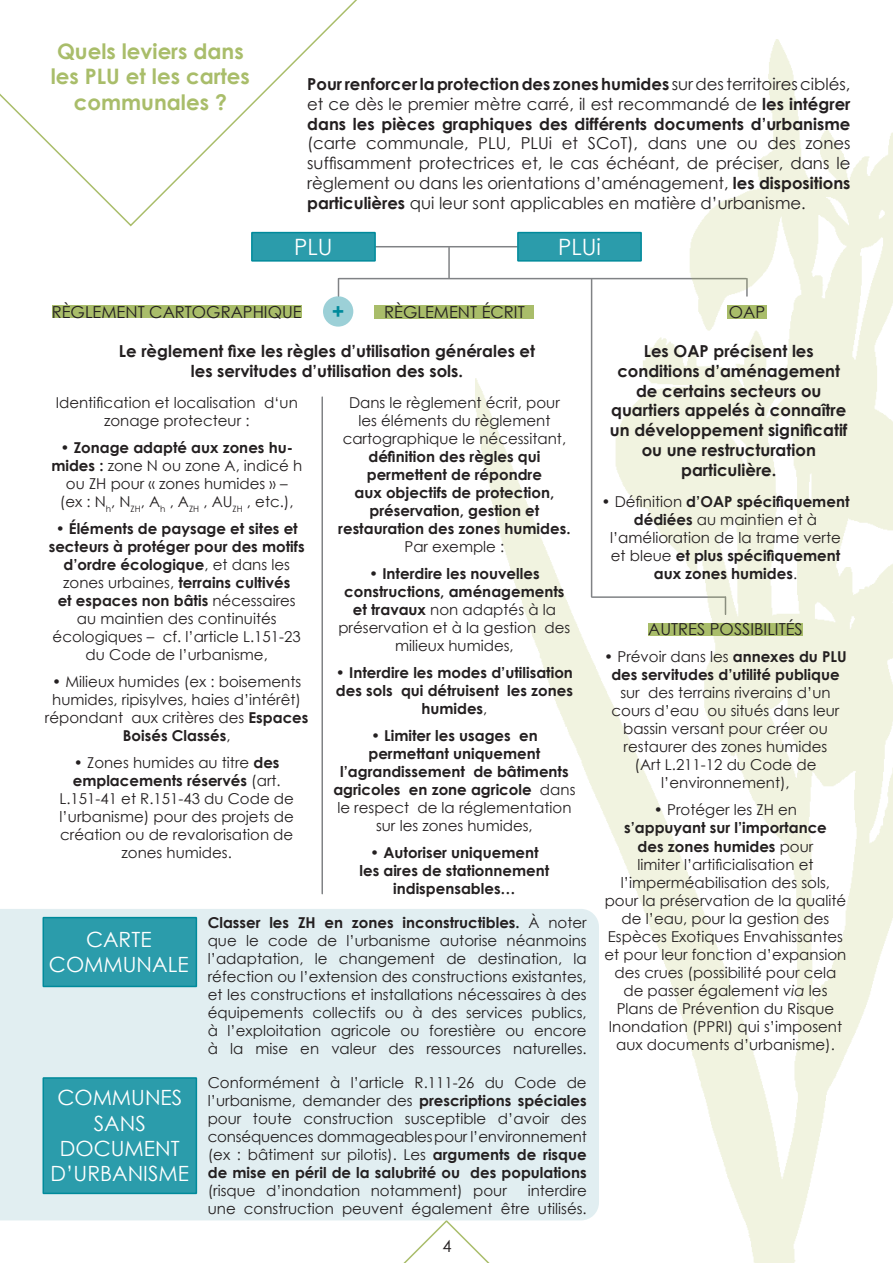
<style>
.page{position:relative;width:893px;height:1263px;background:#fff}
.page>*{position:absolute;margin:0;border:0;box-sizing:border-box;transform-origin:0 0}
.Corps_de_texte{font:22.5px "Century Gothic";color:#fff}
.Corps_de_texte-2{font:700 21.3px/25.7px "Century Gothic";color:#a9bd6a;text-align:center}
.Corps_de_texte-3{font:700 21.15px "Century Gothic";color:#008a9b}
.Corps_de_texte-4{font:21px/25.2px "Century Gothic";color:#fff;text-align:center}
.Corps_de_texte-5{font:16.5px/19.8px "Century Gothic";color:#231f20;text-align:justify}
.Corps_de_texte-6{font:700 16.5px/19.8px "Century Gothic";color:#231f20;text-align:center}
.Corps_de_texte-7{font:15px/18px "Century Gothic";color:#231f20;text-align:center}
.Corps_de_texte-8{font:700 15px/18px "Century Gothic";color:#231f20;text-align:center}
.s1{font-weight:700}
.s2{font-weight:400}
.s3{font-style:italic}
</style>
<div class="page">
<svg style="left:0;top:0;width:357px;height:227px"></svg>
<svg style="left:396px;top:1220px;width:80px;height:43px"></svg>
<hr style="left:376px;top:246px;width:141px;height:1px;background:#808285">
<hr style="left:339px;top:278px;width:407px;height:1px;background:#808285">
<svg style="left:338px;top:279px;width:1px;height:17px"></svg>
<hr style="left:448px;top:247px;width:2px;height:31px;background:#808285">
<div style="left:0;top:909px;width:476px;height:311px;background:#e1eef1"></div>
<img style="left:476px;top:39px;width:417px;height:1224px">
<div style="left:251px;top:232px;width:125px;height:30px;background:#2b9cab;border:2px solid #008a9b"></div>
<div style="left:517px;top:232px;width:125px;height:30px;background:#2b9cab;border:2px solid #008a9b"></div>
<div style="left:52px;top:305px;width:250px;height:13px;background:#a9bd6a"></div>
<div style="left:375px;top:305px;width:159px;height:14px;background:#a9bd6a"></div>
<div style="left:727px;top:305px;width:40px;height:14px;background:#a9bd6a"></div>
<div style="left:648px;top:623px;width:155px;height:12px;background:#a9bd6a"></div>
<div style="left:323px;top:296px;width:30px;height:31px;background:#9cd0d7;border-radius:50%"></div>
<hr style="left:321px;top:397px;width:2px;height:497px;background:#808285">
<div style="left:43px;top:917px;width:154px;height:70px;background:#2b9cab;border:2px solid #008a9b"></div>
<div style="left:43px;top:1077px;width:154px;height:117px;background:#2b9cab;border:2px solid #008a9b"></div>
<p class="Corps_de_texte-2" style="left:51px;top:37px;width:201px">Quels leviers dans les PLU et les cartes communales ?</p>
<p class="Corps_de_texte-5" style="left:307px;top:74px;width:545px"><span class="s1">Pour renforcer la protection des zones humides</span> sur des territoires ciblés, et ce dès le premier mètre carré, il est recommandé de <span class="s1">les intégrer dans les pièces graphiques des différents documents d’urbanisme </span>(carte communale, PLU, PLUi et SCoT), dans une ou des zones suffisamment protectrices et, le cas échéant, de préciser, dans le règlement ou dans les orientations d’aménagement, <span class="s1">les dispositions particulières</span> qui leur sont applicables en matière d’urbanisme.</p>
<p class="Corps_de_texte" style="left:294px;top:231px;width:40px">PLU</p>
<p class="Corps_de_texte" style="left:558px;top:231px;width:44px">PLUi</p>
<p class="Corps_de_texte-5" style="left:52px;top:302px;width:251px">RÈGLEMENT CARTOGRAPHIQUE</p>
<p class="Corps_de_texte-5" style="left:384px;top:302px;width:142px">RÈGLEMENT ÉCRIT</p>
<p class="Corps_de_texte-5" style="left:729px;top:302px;width:38px">OAP</p>
<p class="Corps_de_texte-6" style="left:119px;top:340px;width:418px">Le règlement fixe les règles d’utilisation générales et les servitudes d’utilisation des sols.</p>
<p class="Corps_de_texte-7" style="left:56px;top:394px;width:244px">Identification et localisation d‘un zonage protecteur :</p>
<p class="Corps_de_texte-7" style="left:51px;top:439px;width:252px">• <span class="s1">Zonage adapté aux zones hu&shy;mides :</span> zone N ou zone A, indicé h ou ZH pour « zones humides » –<br>(ex : N<sub>h</sub>, N<sub>ZH</sub>, A<sub>h</sub> , A<sub>ZH</sub> , AU<sub>ZH</sub> , etc.),</p>
<p class="Corps_de_texte-7" style="left:49px;top:520px;width:257px">• <span class="s1">Éléments de paysage et sites et secteurs à protéger pour des motifs d’ordre écologique</span>, et dans les zones urbaines, <span class="s1">terrains cultivés<br>et espaces non bâtis</span> nécessaires au maintien des continuités écologiques – cf. l’article L.151-23 du Code de l’urbanisme,</p>
<p class="Corps_de_texte-7" style="left:45px;top:673px;width:265px">• Milieux humides (ex : boisements humides, ripisylves, haies d’intérêt) répondant aux critères des <span class="s1">Espaces<br>Boisés Classés</span>,</p>
<p class="Corps_de_texte-7" style="left:59px;top:754px;width:236px">• Zones humides au titre <span class="s1">des emplacements réservés</span> (art.<br>L.151-41 et R.151-43 du Code de l’urbanisme) pour des projets de création ou de revalorisation de zones humides.</p>
<p class="Corps_de_texte-3" style="left:332px;top:296px;width:14px">+</p>
<p class="Corps_de_texte-6" style="left:610px;top:340px;width:239px">Les OAP précisent les conditions d’aménagement de certains secteurs ou quartiers appelés à connaître un développement significatif ou une restructuration particulière.</p>
<p class="Corps_de_texte-8" style="left:601px;top:492px;width:250px"><span class="s2">• Définition</span> d’OAP spécifiquement dédiées <span class="s2">au maintien et à l’amélioration de la trame verte et bleue</span> et plus spécifiquement aux zones humides<span class="s2">.</span></p>
<p class="Corps_de_texte-8" style="left:338px;top:393px;width:234px"><span class="s2">Dans le règlement écrit, pour les éléments du règlement cartographique le nécessitant, </span>définition des règles qui permettent de répondre<br>aux objectifs de protection, préservation, gestion et restauration des zones humides.<br><span class="s2">Par exemple :</span></p>
<p class="Corps_de_texte-7" style="left:338px;top:565px;width:234px">• <span class="s1">Interdire les nouvelles constructions, aménagements et travaux</span> non adaptés à la préservation et à la gestion des milieux humides,</p>
<p class="Corps_de_texte-8" style="left:336px;top:663px;width:239px"><span class="s2">•</span> Interdire les modes d’utilisation des sols qui détruisent les zones humides<span class="s2">,</span></p>
<p class="Corps_de_texte-8" style="left:333px;top:726px;width:244px"><span class="s2">•</span> Limiter les usages en permettant uniquement l’agrandissement de bâtiments agricoles en zone agricole <span class="s2">dans le respect de la réglementation sur les zones humides,</span></p>
<p class="Corps_de_texte-8" style="left:359px;top:843px;width:191px"><span class="s2">•</span> Autoriser uniquement les aires de stationnement indispensables…</p>
<p class="Corps_de_texte-5" style="left:648px;top:619px;width:156px">AUTRES POSSIBILITÉS</p>
<p class="Corps_de_texte-7" style="left:604px;top:648px;width:244px">• Prévoir dans les <span class="s1">annexes du PLU des servitudes d’utilité publique </span>sur des terrains riverains d’un cours d’eau ou situés dans leur bassin versant pour créer ou restaurer des zones humides<br>(Art L.211-12 du Code de l’environnement),</p>
<p class="Corps_de_texte-7" style="left:605px;top:801px;width:243px">• Protéger les ZH en<br><span class="s1">s’appuyant sur l’importance<br>des zones humides</span> pour<br>limiter l’artificialisation et l’imperméabilisation des sols, pour la préservation de la qualité de l’eau, pour la gestion des<br>Espèces Exotiques Envahissantes et pour leur fonction d’expansion des crues (possibilité pour cela de passer également <span class="s3">via</span> les<br>Plans de Prévention du Risque<br>Inondation (PPRI) qui s’imposent aux documents d’urbanisme).</p>
<p class="Corps_de_texte-7" style="left:208px;top:913px;width:380px;text-align:justify"><span class="s1">Classer les ZH en zones inconstructibles.</span> À noter que le code de l’urbanisme autorise néanmoins l’adaptation, le changement de destination, la réfection ou l’extension des constructions existantes, et les constructions et installations nécessaires à des équipements collectifs ou à des services publics, à l’exploitation agricole ou forestière ou encore à la mise en valeur des ressources naturelles.</p>
<p class="Corps_de_texte-7" style="left:208px;top:1074px;width:381px;text-align:justify">Conformément à l’article R.111-26 du Code de l’urbanisme, demander des <span class="s1">prescriptions spéciales </span>pour toute construction susceptible d’avoir des conséquences dommageables pour l’environnement (ex : bâtiment sur pilotis). Les <span class="s1">arguments de risque de mise en péril de la salubrité ou des populations </span>(risque d’inondation notamment) pour</p>
<p class="Corps_de_texte-4" style="left:49px;top:926px;width:141px">CARTE<br>COMMUNALE</p>
<p class="Corps_de_texte-4" style="left:51px;top:1085px;width:140px">COMMUNES<br>SANS<br>DOCUMENT<br>D’URBANISME</p>
<p class="Corps_de_texte-7" style="left:208px;top:1182px;width:380px;text-align:right">interdire<br>une construction peuvent également être utilisés.</p>
<p class="Corps_de_texte-5" style="left:443px;top:1236px;width:11px">4</p>
</div>
